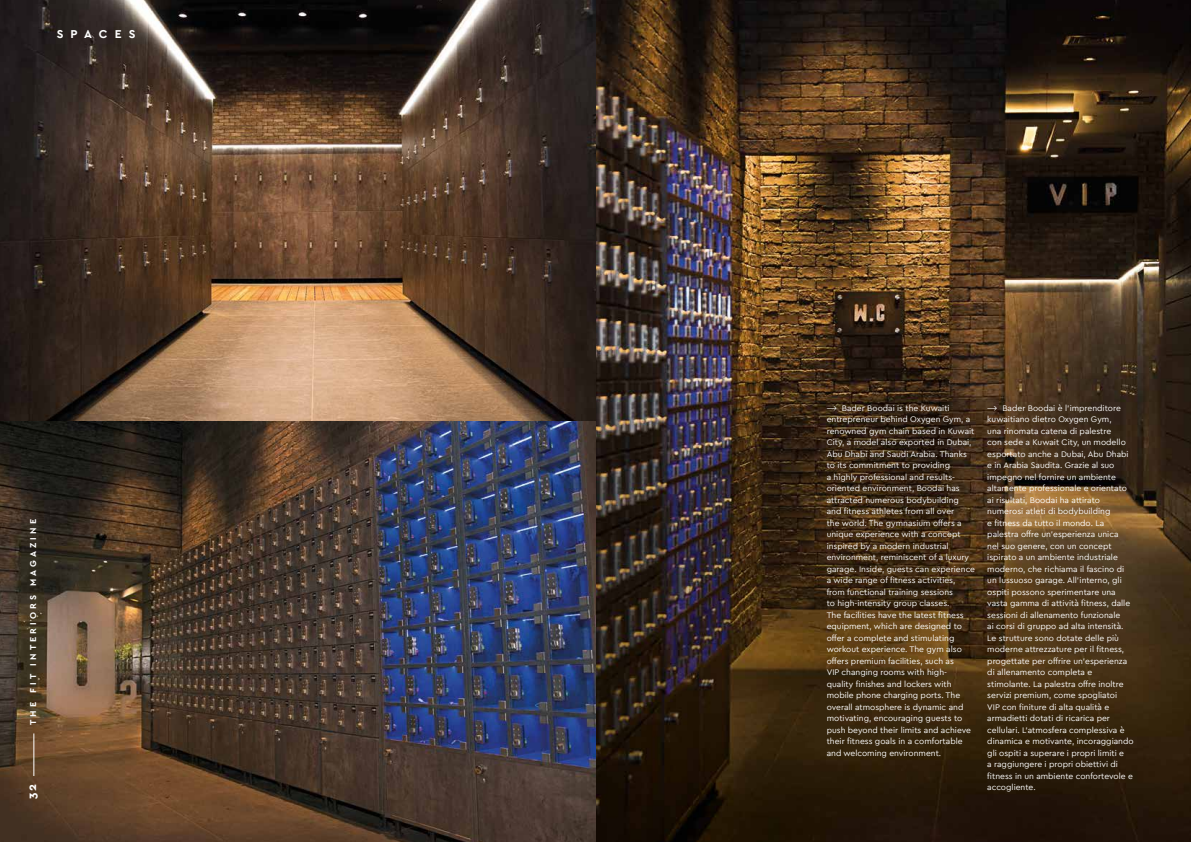
<style>
.page{position:relative;width:1191px;height:842px;background:#fff}
.page>*{position:absolute;margin:0;border:0;box-sizing:border-box;transform-origin:0 0}
.t1{font:700 12px "Cera PRO";letter-spacing:.59em;color:#fff}
.t2{font:700 9px "Cera PRO";letter-spacing:.35em;color:#fff}
.t3{font:8.5px/11.5px "Cera PRO";color:#fff}
</style>
<div class="page">
<img style="left:0;top:0;width:1191px;height:842px">
<hr style="left:34px;top:733px;width:1px;height:43px;background:#fff">
<h1 class="t1" style="left:57px;top:26px;width:80px">SPACES</h1>
<p class="t2" style="left:27px;top:725px;width:207px;rotate:-90deg">THE FIT INTERIORS MAGAZINE</p>
<h1 class="t1" style="left:24px;top:798px;width:16px;rotate:-90deg">32</h1>
<p class="t3" style="left:826px;top:402px;width:150px">⟶ Bader Boodai is the Kuwaiti entrepreneur behind Oxygen Gym, a renowned gym chain based in Kuwait City, a model also exported in Dubai, Abu Dhabi and Saudi Arabia. Thanks to its commitment to providing<br>a highly professional and results&shy;oriented environment, Boodai has attracted numerous bodybuilding and fitness athletes from all over<br>the world. The gymnasium offers a unique experience with a concept inspired by a modern industrial environment, reminiscent of a luxury garage. Inside, guests can experience a wide range of fitness activities, from functional training sessions<br>to high-intensity group classes.<br>The facilities have the latest fitness equipment, which are designed to offer a complete and stimulating workout experience. The gym also offers premium facilities, such as<br>VIP changing rooms with high&shy;quality finishes and lockers with mobile phone charging ports. The overall atmosphere is dynamic and motivating, encouraging guests to push beyond their limits and achieve their fitness goals in a comfortable and welcoming environment.</p>
<p class="t3" style="left:987px;top:402px;width:148px">⟶ Bader Boodai è l’imprenditore kuwaitiano dietro Oxygen Gym,<br>una rinomata catena di palestre<br>con sede a Kuwait City, un modello esportato anche a Dubai, Abu Dhabi e in Arabia Saudita. Grazie al suo impegno nel fornire un ambiente altamente professionale e orientato ai risultati, Boodai ha attirato numerosi atleti di bodybuilding<br>e fitness da tutto il mondo. La palestra offre un’esperienza unica<br>nel suo genere, con un concept ispirato a un ambiente industriale moderno, che richiama il fascino di un lussuoso garage. All’interno, gli ospiti possono sperimentare una vasta gamma di attività fitness, dalle sessioni di allenamento funzionale<br>ai corsi di gruppo ad alta intensità.<br>Le strutture sono dotate delle più moderne attrezzature per il fitness, progettate per offrire un’esperienza di allenamento completa e stimolante. La palestra offre inoltre servizi premium, come spogliatoi<br>VIP con finiture di alta qualità e armadietti dotati di ricarica per cellulari. L’atmosfera complessiva è dinamica e motivante, incoraggiando gli ospiti a superare i propri limiti e<br>a raggiungere i propri obiettivi di fitness in un ambiente confortevole e accogliente.</p>
</div>
